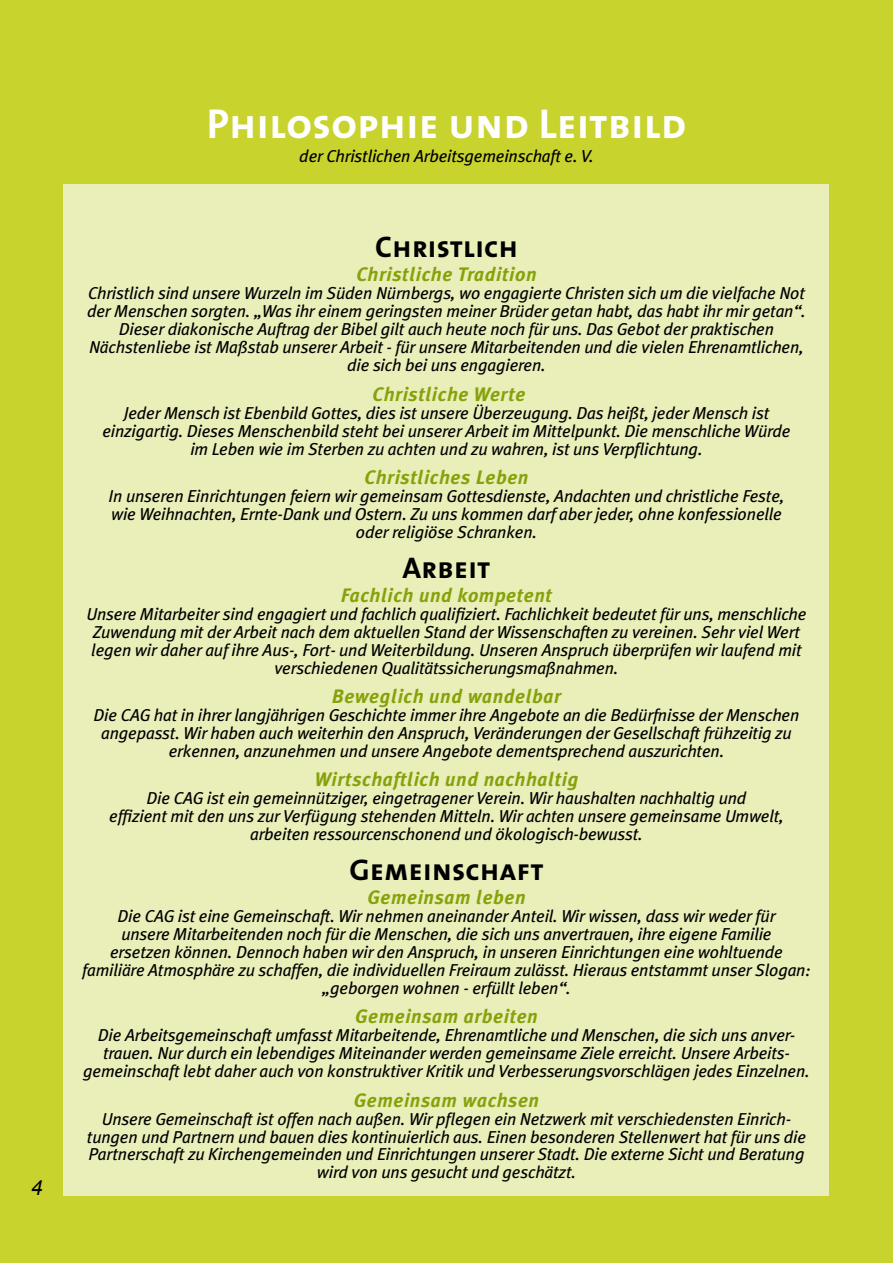
<style>
.page{position:relative;width:893px;height:1263px;background:#c8d32d}
.page>*{position:absolute;margin:0;border:0;box-sizing:border-box;transform-origin:0 0}
.t1{font:42px "The Sans Bold Caps";letter-spacing:.01em;color:#fff}
.t2{font:30px "The Sans Bold Caps";letter-spacing:.01em;color:#000}
.t3{font:italic 21px "Arial";color:#000}
.t4{font:italic 700 19.5px "Meta Plus";letter-spacing:.03em;color:#86a20b}
.t5{font:italic 17.25px/18px "Meta Plus";letter-spacing:-.01em;color:#000;text-align:center}
</style>
<div class="page">
<div style="left:64px;top:184px;width:765px;height:1012px;background:#eaeeb9"></div>
<p class="t3" style="left:31px;top:1174px;width:13px">4</p>
<h1 class="t1" style="left:207px;top:89px;width:481px">Philosophie und Leitbild</h1>
<p class="t5" style="left:299px;top:147px;width:296px">der Christlichen Arbeitsgemeinschaft e. V.</p>
<h2 class="t2" style="left:375px;top:222px;width:144px">Christlich</h2>
<p class="t4" style="left:356px;top:263px;width:182px">Christliche Tradition</p>
<p class="t5" style="left:87px;top:284px;width:720px">Christlich sind unsere Wurzeln im Süden Nürnbergs, wo engagierte Christen sich um die vielfache Not der Menschen sorgten. „Was ihr einem geringsten meiner Brüder getan habt, das habt ihr mir getan“.<br>Dieser diakonische Auftrag der Bibel gilt auch heute noch für uns. Das Gebot der praktischen Nächstenliebe ist Maßstab unserer Arbeit - für unsere Mitarbeitenden und die vielen Ehrenamtlichen, die sich bei uns engagieren.</p>
<p class="t4" style="left:372px;top:383px;width:154px">Christliche Werte</p>
<p class="t5" style="left:102px;top:403px;width:690px">Jeder Mensch ist Ebenbild Gottes, dies ist unsere Überzeugung. Das heißt, jeder Mensch ist einzigartig. Dieses Menschenbild steht bei unserer Arbeit im Mittelpunkt. Die menschliche Würde im Leben wie im Sterben zu achten und zu wahren, ist uns Verpflichtung.</p>
<p class="t4" style="left:365px;top:466px;width:165px">Christliches Leben</p>
<p class="t5" style="left:109px;top:487px;width:677px">In unseren Einrichtungen feiern wir gemeinsam Gottesdienste, Andachten und christliche Feste, wie Weihnachten, Ernte-Dank und Ostern. Zu uns kommen darf aber jeder, ohne konfessionelle oder religiöse Schranken.</p>
<h2 class="t2" style="left:403px;top:542px;width:89px">Arbeit</h2>
<p class="t4" style="left:341px;top:584px;width:213px">Fachlich und kompetent</p>
<p class="t5" style="left:86px;top:604px;width:721px">Unsere Mitarbeiter sind engagiert und fachlich qualifiziert. Fachlichkeit bedeutet für uns, menschliche Zuwendung mit der Arbeit nach dem aktuellen Stand der Wissenschaften zu vereinen. Sehr viel Wert legen wir daher auf ihre Aus-, Fort- und Weiterbildung. Unseren Anspruch überprüfen wir laufend mit verschiedenen Qualitätssicherungsmaßnahmen.</p>
<p class="t4" style="left:332px;top:685px;width:231px">Beweglich und wandelbar</p>
<p class="t5" style="left:94px;top:706px;width:707px">Die CAG hat in ihrer langjährigen Geschichte immer ihre Angebote an die Bedürfnisse der Menschen angepasst. Wir haben auch weiterhin den Anspruch, Veränderungen der Gesellschaft frühzeitig zu erkennen, anzunehmen und unsere Angebote dementsprechend auszurichten.</p>
<p class="t4" style="left:314px;top:768px;width:266px">Wirtschaftlich und nachhaltig</p>
<p class="t5" style="left:109px;top:789px;width:676px">Die CAG ist ein gemeinnütziger, eingetragener Verein. Wir haushalten nachhaltig und<br>effizient mit den uns zur Verfügung stehenden Mitteln. Wir achten unsere gemeinsame Umwelt, arbeiten ressourcenschonend und ökologisch-bewusst.</p>
<h2 class="t2" style="left:349px;top:845px;width:196px">Gemeinschaft</h2>
<p class="t4" style="left:367px;top:886px;width:160px">Gemeinsam leben</p>
<p class="t5" style="left:82px;top:907px;width:730px">Die CAG ist eine Gemeinschaft. Wir nehmen aneinander Anteil. Wir wissen, dass wir weder für<br>unsere Mitarbeitenden noch für die Menschen, die sich uns anvertrauen, ihre eigene Familie<br>ersetzen können. Dennoch haben wir den Anspruch, in unseren Einrichtungen eine wohltuende familiäre Atmosphäre zu schaffen, die individuellen Freiraum zulässt. Hieraus entstammt unser Slogan: „geborgen wohnen - erfüllt leben“.</p>
<p class="t4" style="left:355px;top:1005px;width:184px">Gemeinsam arbeiten</p>
<p class="t5" style="left:83px;top:1026px;width:728px">Die Arbeitsgemeinschaft umfasst Mitarbeitende, Ehrenamtliche und Menschen, die sich uns anver&shy;trauen. Nur durch ein lebendiges Miteinander werden gemeinsame Ziele erreicht. Unsere Arbeits&shy;gemeinschaft lebt daher auch von konstruktiver Kritik und Verbesserungsvorschlägen jedes Einzelnen.</p>
<p class="t4" style="left:354px;top:1088px;width:187px">Gemeinsam wachsen</p>
<p class="t5" style="left:87px;top:1109px;width:721px">Unsere Gemeinschaft ist offen nach außen. Wir pflegen ein Netzwerk mit verschiedensten Einrich&shy;tungen und Partnern und bauen dies kontinuierlich aus. Einen besonderen Stellenwert hat für uns die Partnerschaft zu Kirchengemeinden und Einrichtungen unserer Stadt. Die externe Sicht und Beratung wird von uns gesucht und geschätzt.</p>
</div>
